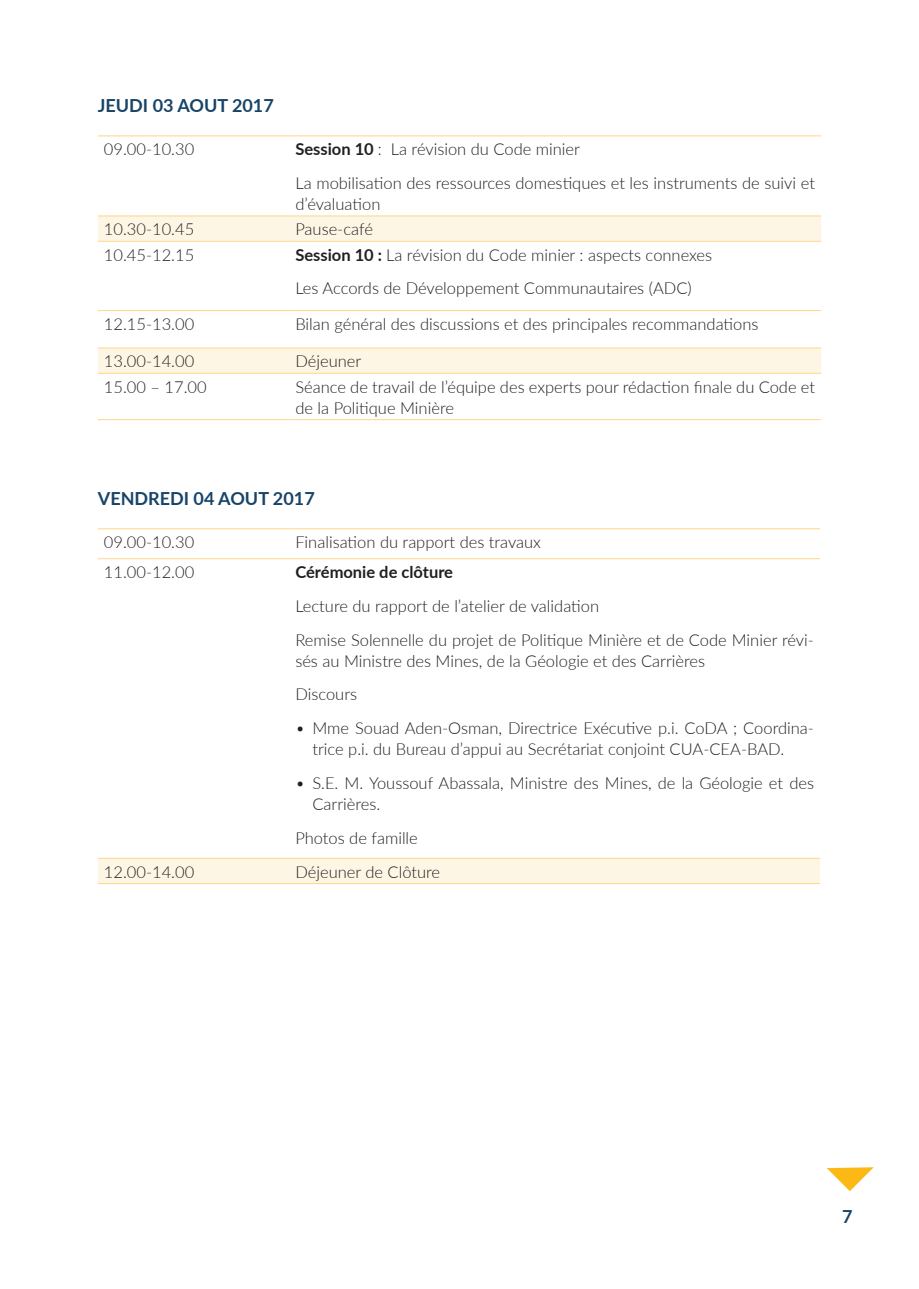
<style>
.page{position:relative;width:919px;height:1289px;background:#fff}
.page>*{position:absolute;margin:0;border:0;box-sizing:border-box;transform-origin:0 0}
.t1{font:700 18px "Lato";color:#184468}
.t2{font:300 16.5px/33.8px "Lato";color:#231f20}
.t3{font:700 16.5px "Lato";color:#231f20}
.s1{font-weight:700}
</style>
<div class="page">
<svg style="left:827px;top:1167px;width:46px;height:24px"></svg>
<svg style="left:98px;top:216px;width:723px;height:157px"></svg>
<hr style="left:98px;top:135px;width:191px;height:1px;background:#fed88f">
<hr style="left:289px;top:135px;width:532px;height:1px;background:#fed88f">
<hr style="left:98px;top:215px;width:191px;height:1px;background:#fed88f">
<hr style="left:289px;top:215px;width:532px;height:1px;background:#fed88f">
<hr style="left:98px;top:241px;width:191px;height:1px;background:#fed88f">
<hr style="left:289px;top:241px;width:532px;height:1px;background:#fed88f">
<hr style="left:98px;top:310px;width:191px;height:1px;background:#fed88f">
<hr style="left:289px;top:310px;width:532px;height:1px;background:#fed88f">
<hr style="left:98px;top:347px;width:191px;height:1px;background:#fed88f">
<hr style="left:289px;top:347px;width:532px;height:1px;background:#fed88f">
<hr style="left:98px;top:373px;width:191px;height:1px;background:#fed88f">
<hr style="left:289px;top:373px;width:532px;height:1px;background:#fed88f">
<hr style="left:98px;top:419px;width:191px;height:1px;background:#fed88f">
<hr style="left:289px;top:419px;width:532px;height:1px;background:#fed88f">
<div style="left:98px;top:858px;width:722px;height:25px;background:#fef6e5"></div>
<hr style="left:98px;top:528px;width:191px;height:1px;background:#fed88f">
<hr style="left:289px;top:528px;width:531px;height:1px;background:#fed88f">
<hr style="left:98px;top:558px;width:191px;height:1px;background:#fed88f">
<hr style="left:289px;top:558px;width:531px;height:1px;background:#fed88f">
<hr style="left:98px;top:857px;width:191px;height:1px;background:#fed88f">
<hr style="left:289px;top:857px;width:531px;height:1px;background:#fed88f">
<hr style="left:98px;top:883px;width:191px;height:1px;background:#fed88f">
<hr style="left:289px;top:883px;width:531px;height:1px;background:#fed88f">
<p class="t1" style="left:98px;top:92px;width:177px">JEUDI 03 AOUT 2017</p>
<p class="t2" style="left:104px;top:132px;width:92px">09.00-10.30</p>
<p class="t2" style="left:295px;top:132px;width:521px"><span class="s1">Session 10</span> : La révision du Code minier<br>La mobilisation des ressources domestiques et les instruments de suivi et</p>
<p class="t2" style="left:295px;top:186px;width:87px">d’évaluation</p>
<p class="t2" style="left:104px;top:212px;width:92px">10.30-10.45</p>
<p class="t2" style="left:295px;top:212px;width:79px">Pause-café</p>
<p class="t2" style="left:104px;top:237px;width:92px">10.45-12.15</p>
<p class="t2" style="left:295px;top:237px;width:418px"><span class="s1">Session 10 :</span> La révision du Code minier : aspects connexes<br>Les Accords de Développement Communautaires (ADC)</p>
<p class="t2" style="left:104px;top:306px;width:92px">12.15-13.00</p>
<p class="t2" style="left:295px;top:306px;width:464px">Bilan général des discussions et des principales recommandations</p>
<p class="t2" style="left:104px;top:344px;width:92px">13.00-14.00</p>
<p class="t2" style="left:295px;top:344px;width:67px">Déjeuner</p>
<p class="t2" style="left:104px;top:369px;width:104px">15.00 – 17.00</p>
<p class="t2" style="left:295px;top:375px;width:521px;line-height:21px">Séance de travail de l’équipe des experts pour rédaction finale du Code et de la Politique Minière</p>
<p class="t1" style="left:98px;top:485px;width:218px">VENDREDI 04 AOUT 2017</p>
<p class="t2" style="left:104px;top:524px;width:92px">09.00-10.30</p>
<p class="t2" style="left:295px;top:524px;width:247px">Finalisation du rapport des travaux</p>
<p class="t2" style="left:104px;top:554px;width:92px">11.00-12.00</p>
<p class="t3" style="left:295px;top:560px;width:159px">Cérémonie de clôture</p>
<p class="t2" style="left:295px;top:588px;width:520px">Lecture du rapport de l’atelier de validation<br>Remise Solennelle du projet de Politique Minière et de Code Minier révi-</p>
<p class="t2" style="left:295px;top:643px;width:411px">sés au Ministre des Mines, de la Géologie et des Carrières<br>Discours</p>
<p class="t2" style="left:312px;top:717px;width:503px;line-height:21px;text-indent:-17px">• Mme Souad Aden-Osman, Directrice Exécutive p.i. CoDA ; Coordina&shy;trice p.i. du Bureau d’appui au Secrétariat conjoint CUA-CEA-BAD.</p>
<p class="t2" style="left:312px;top:771px;width:503px;line-height:21px;text-indent:-17px">• S.E. M. Youssouf Abassala, Ministre des Mines, de la Géologie et des<br>Carrières.</p>
<p class="t2" style="left:295px;top:820px;width:124px">Photos de famille</p>
<p class="t2" style="left:104px;top:854px;width:92px">12.00-14.00</p>
<p class="t2" style="left:295px;top:854px;width:146px">Déjeuner de Clôture</p>
<p class="t1" style="left:842px;top:1202px;width:12px">7</p>
</div>
